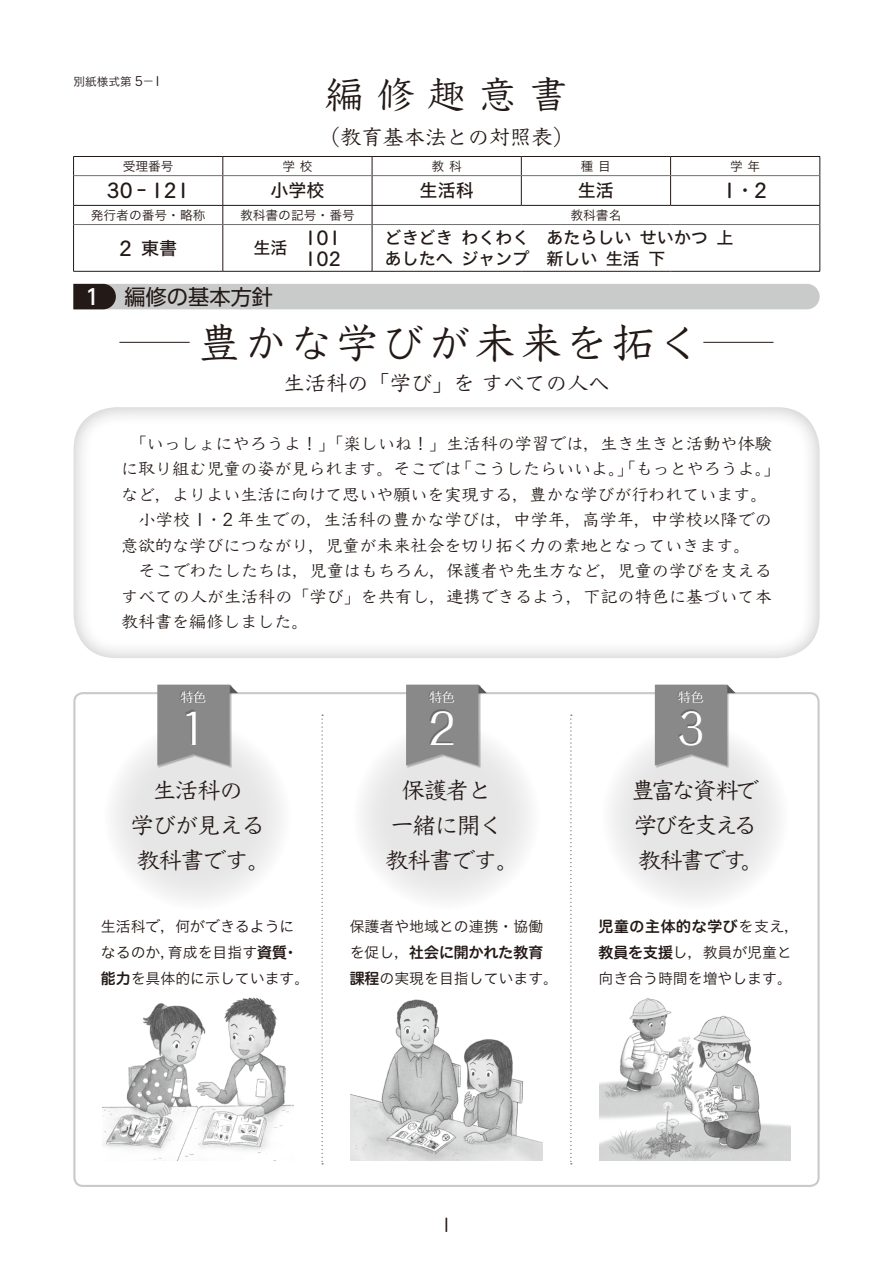
<style>
.page{position:relative;width:893px;height:1263px;background:#fff}
.page>*{position:absolute;margin:0;border:0;box-sizing:border-box;transform-origin:0 0}
.t1{font:500 42.45px "Yu T Kyo New H";letter-spacing:.08em;color:#231916}
.t2{font:42.45px "Folk Pro";color:#fff}
.t3{font:500 38.25px "Yu T Kyo New H";color:#231916}
.t4{font:500 23.4px/35.1px "Yu T Kyo New H";letter-spacing:-.05em;color:#231916;text-align:center}
.t5{font:500 23.4px/35.1px "Yu T Kyo New H";letter-spacing:-.12em;color:#231916}
.t6{font:500 21.3px "Yu T Kyo New H";color:#231916}
.t7{font:21.3px "UD Shin Go Pro";color:#231916}
.t8{font:700 19.95px "Yu T Kyo Oubun Std";color:#231916}
.t9{font:700 18.75px/21.3px "Yu T Kyo Oubun Std";color:#231916}
.t10{font:18.75px "Yu T Kyo Oubun Std Medium Alt";color:#231916}
.t11{font:18px "Hiragino UD Sans Std W5";color:#231916}
.t12{font:500 16.95px/25.5px "Yu T Kyo New H";letter-spacing:.005em;color:#231916}
.t13{font:16.95px/21.3px "Kyo KG Kn Std W5";color:#231916}
.t14{font:16.95px "Hiragino UD Sans Std W5";color:#231916}
.t15{font:14.85px/26.1px "Kyo KG Kn Std W3";color:#231916}
.t16{font:14.85px/26.1px "Hira Maru Std W6";color:#231916}
.t17{font:14.85px "Hiragino UD Sans Std W3";color:#231916}
.t18{font:12.75px "Hiragino UD Sans Std W3";color:#231916}
.t19{font:12.75px "Folk Pro";color:#fff}
.t20{font:11.7px "Hiragino UD Sans Std W3";color:#231916}
.s1{font-family:"Yu T Kyo Oubun Std Medium Alt";font-size:12.9px}
.s2{font-family:"Hiragino UD Sans Std W5";font-weight:400;font-size:18px}
.s3{font-family:"Kyo KG Kn Std W3"}
.s4{font-family:"Yu T Kyo Oubun Std";font-weight:700;font-size:19.95px}
.s5{font-family:"Hiragino UD Sans Std W5"}
.s6{font-weight:500;color:#fff}
.s7{font-family:"Hiragino UD Sans Std W3"}
.s8{font-family:"Yu TUD Kyo";font-weight:500}
.s9{font-family:"Hira Maru Std W6"}
.s10{font-family:"Kyo RG Kn Std W6"}
</style>
<div class="page">
<div style="left:104px;top:723px;width:187px;height:187px;background:linear-gradient(to bottom,#f0f0f1,#ededee);border-radius:50%"></div>
<div style="left:353px;top:723px;width:187px;height:187px;background:linear-gradient(to bottom,#f0f0f1,#ededee);border-radius:50%"></div>
<svg style="left:602px;top:723px;width:187px;height:187px;fill:#e8e8e9"></svg>
<div style="left:73px;top:406px;width:747px;height:253px;background:#231916;opacity:.3"></div>
<hr style="left:73px;top:156px;width:150px;height:1px;background:#231916">
<hr style="left:223px;top:156px;width:149px;height:1px;background:#231916">
<hr style="left:372px;top:156px;width:149px;height:1px;background:#231916">
<hr style="left:521px;top:156px;width:150px;height:1px;background:#231916">
<hr style="left:671px;top:156px;width:149px;height:1px;background:#231916">
<svg style="left:521px;top:157px;width:1px;height:48px"></svg>
<svg style="left:670px;top:157px;width:1px;height:48px"></svg>
<hr style="left:73px;top:205px;width:150px;height:1px;background:#231916">
<svg style="left:73px;top:157px;width:1px;height:68px"></svg>
<hr style="left:223px;top:205px;width:149px;height:1px;background:#231916">
<svg style="left:223px;top:157px;width:1px;height:67px"></svg>
<hr style="left:372px;top:205px;width:149px;height:1px;background:#231916">
<svg style="left:372px;top:157px;width:1px;height:67px"></svg>
<hr style="left:521px;top:205px;width:150px;height:1px;background:#231916">
<hr style="left:671px;top:205px;width:149px;height:1px;background:#231916">
<svg style="left:820px;top:157px;width:1px;height:68px"></svg>
<hr style="left:73px;top:225px;width:1px;height:46px;background:#231916">
<hr style="left:223px;top:225px;width:1px;height:46px;background:#231916">
<hr style="left:372px;top:225px;width:1px;height:46px;background:#231916">
<hr style="left:820px;top:225px;width:1px;height:46px;background:#231916">
<hr style="left:73px;top:271px;width:150px;height:1px;background:#231916">
<hr style="left:223px;top:271px;width:149px;height:1px;background:#231916">
<hr style="left:372px;top:271px;width:149px;height:1px;background:#231916">
<hr style="left:521px;top:271px;width:150px;height:1px;background:#231916">
<hr style="left:671px;top:271px;width:149px;height:1px;background:#231916">
<hr style="left:74px;top:175px;width:149px;height:1px;background:#727171">
<hr style="left:223px;top:175px;width:149px;height:1px;background:#727171">
<hr style="left:372px;top:175px;width:149px;height:1px;background:#727171">
<hr style="left:521px;top:175px;width:150px;height:1px;background:#727171">
<hr style="left:671px;top:175px;width:149px;height:1px;background:#727171">
<hr style="left:74px;top:224px;width:149px;height:1px;background:#727171">
<hr style="left:223px;top:224px;width:149px;height:1px;background:#727171">
<hr style="left:372px;top:224px;width:149px;height:1px;background:#727171">
<hr style="left:521px;top:224px;width:150px;height:1px;background:#727171">
<hr style="left:671px;top:224px;width:149px;height:1px;background:#727171">
<div style="left:73px;top:284px;width:747px;height:25px;background:#c9caca"></div>
<div style="left:157px;top:685px;width:75px;height:83px;background:#231916;opacity:.3"></div>
<svg style="left:157px;top:685px;width:81px;height:80px;background:#969595"></svg>
<div style="left:406px;top:685px;width:75px;height:83px;background:#231916;opacity:.3"></div>
<svg style="left:406px;top:685px;width:81px;height:80px;background:#959595"></svg>
<div style="left:655px;top:685px;width:75px;height:83px;background:#231916;opacity:.3"></div>
<svg style="left:655px;top:685px;width:81px;height:80px;background:#969595"></svg>
<svg style="left:321px;top:714px;width:2px;height:450px"></svg>
<svg style="left:570px;top:714px;width:2px;height:450px"></svg>
<img style="left:102px;top:997px;width:191px;height:164px">
<img style="left:351px;top:999px;width:191px;height:162px">
<img style="left:600px;top:998px;width:191px;height:163px">
<hr style="left:119px;top:342px;width:71px;height:1px;background:#231916">
<hr style="left:703px;top:342px;width:70px;height:1px;background:#231916">
<p class="t20" style="left:73px;top:73px;width:90px">別紙様式第 <span class="s1">5 1</span></p>
<h2 class="t3" style="left:325px;top:68px;width:244px">編 修 趣 意 書</h2>
<p class="t6" style="left:319px;top:122px;width:257px">（教育基本法との対照表）</p>
<p class="t18" style="left:123px;top:156px;width:53px">受理番号</p>
<p class="t18" style="left:282px;top:156px;width:32px">学校</p>
<p class="t18" style="left:432px;top:156px;width:32px">教科</p>
<p class="t18" style="left:581px;top:156px;width:32px">種目</p>
<p class="t18" style="left:730px;top:156px;width:32px">学年</p>
<p class="t8" style="left:107px;top:181px;width:84px">30 <span class="s2">ｰ</span> 121</p>
<p class="t11" style="left:270px;top:177px;width:56px">小学校</p>
<p class="t11" style="left:420px;top:177px;width:56px">生活科</p>
<p class="t11" style="left:578px;top:177px;width:38px">生活</p>
<p class="t8" style="left:723px;top:181px;width:45px">1<span class="s2">・</span>2</p>
<p class="t18" style="left:91px;top:205px;width:116px">発行者<span class="s3">の</span>番号・略称</p>
<p class="t18" style="left:240px;top:205px;width:116px">教科書<span class="s3">の</span>記号・番号</p>
<p class="t18" style="left:570px;top:205px;width:53px">教科書名</p>
<p class="t11" style="left:119px;top:234px;width:60px"><span class="s4">2</span> 東書</p>
<p class="t14" style="left:253px;top:235px;width:53px">生活　</p>
<p class="t9" style="left:304px;top:228px;width:38px">101<br>102</p>
<p class="t13" style="left:385px;top:226px;width:350px">どきどきわくわく あたらしいせいかつ<span class="s5">上</span>あしたへジャンプ<span class="s5">　新</span>しい<span class="s5">生活下</span></p>
<p class="t7" style="left:85px;top:279px;width:189px"><span class="s6">1</span> 編修の基本方針</p>
<h1 class="t1" style="left:198px;top:313px;width:503px">豊かな学びが未来を拓く</h1>
<p class="t6" style="left:283px;top:368px;width:327px">生活科の「学び」を すべての人へ</p>
<p class="t12" style="left:121px;top:431px;width:661px">　「いっしょにやろうよ！」「楽しいね！」生活科の学習では，生き生きと活動や体験に取り組む児童の姿が見られます。そこでは「こうしたらいいよ。」「もっとやろうよ。」など，よりよい生活に向けて思いや願いを実現する，豊かな学びが行われています。　小学校 1・2 年生での，生活科の豊かな学びは，中学年，高学年，中学校以降での意欲的な学びにつながり，児童が未来社会を切り拓く力の素地となっていきます。<br>　そこでわたしたちは，児童はもちろん，保護者や先生方など，児童の学びを支えるすべての人が生活科の「学び」を共有し，連携できるよう，下記の特色に基づいて本教科書を編修しました。</p>
<p class="t19" style="left:181px;top:687px;width:27px">特色</p>
<h1 class="t2" style="left:180px;top:692px;width:28px">1</h1>
<h3 class="t4" style="left:130px;top:773px;width:142px">生活科の<br>学びが見える教科書です。</h3>
<p class="t15" style="left:101px;top:913px;width:210px"><span class="s7">生活科</span>で<span class="s8">，</span><span class="s7">何</span>ができるようになるのか<span class="s8">，</span><span class="s7">育成</span>を<span class="s7">目指</span>す<span class="s9">資質・能力</span>を<span class="s7">具体的</span>に<span class="s7">示</span>しています<span class="s8">。</span></p>
<p class="t19" style="left:429px;top:687px;width:27px">特色</p>
<h1 class="t2" style="left:429px;top:692px;width:28px">2</h1>
<p class="t19" style="left:678px;top:687px;width:27px">特色</p>
<h1 class="t2" style="left:678px;top:692px;width:28px">3</h1>
<h3 class="t4" style="left:385px;top:773px;width:136px">保護者と<br>一緒に開く教科書です。</h3>
<h3 class="t5" style="left:632px;top:773px;width:134px">豊富な資料で学びを支える教科書です。</h3>
<p class="t17" style="left:350px;top:915px;width:195px">保護者<span class="s3">や</span>地域<span class="s3">との</span>連携・協働</p>
<p class="t16" style="left:350px;top:939px;width:195px"><span class="s3">を</span><span class="s7">促</span><span class="s3">し</span><span class="s8">，</span>社会<span class="s10">に</span>開<span class="s10">かれた</span>教育</p>
<p class="t15" style="left:350px;top:965px;width:210px"><span class="s9">課程</span>の<span class="s7">実現</span>を<span class="s7">目指</span>しています<span class="s8">。</span></p>
<p class="t16" style="left:598px;top:913px;width:202px">児童<span class="s10">の</span>主体的<span class="s10">な</span>学<span class="s10">び</span><span class="s3">を</span><span class="s7">支</span><span class="s3">え</span><span class="s8">，</span>教員<span class="s10">を</span>支援<span class="s3">し</span><span class="s8">，</span><span class="s7">教員</span><span class="s3">が</span><span class="s7">児童</span><span class="s3">と</span></p>
<p class="t15" style="left:598px;top:965px;width:195px"><span class="s7">向</span>き<span class="s7">合</span>う<span class="s7">時間</span>を<span class="s7">増</span>やします<span class="s8">。</span></p>
<p class="t10" style="left:440px;top:1216px;width:14px">1</p>
</div>
